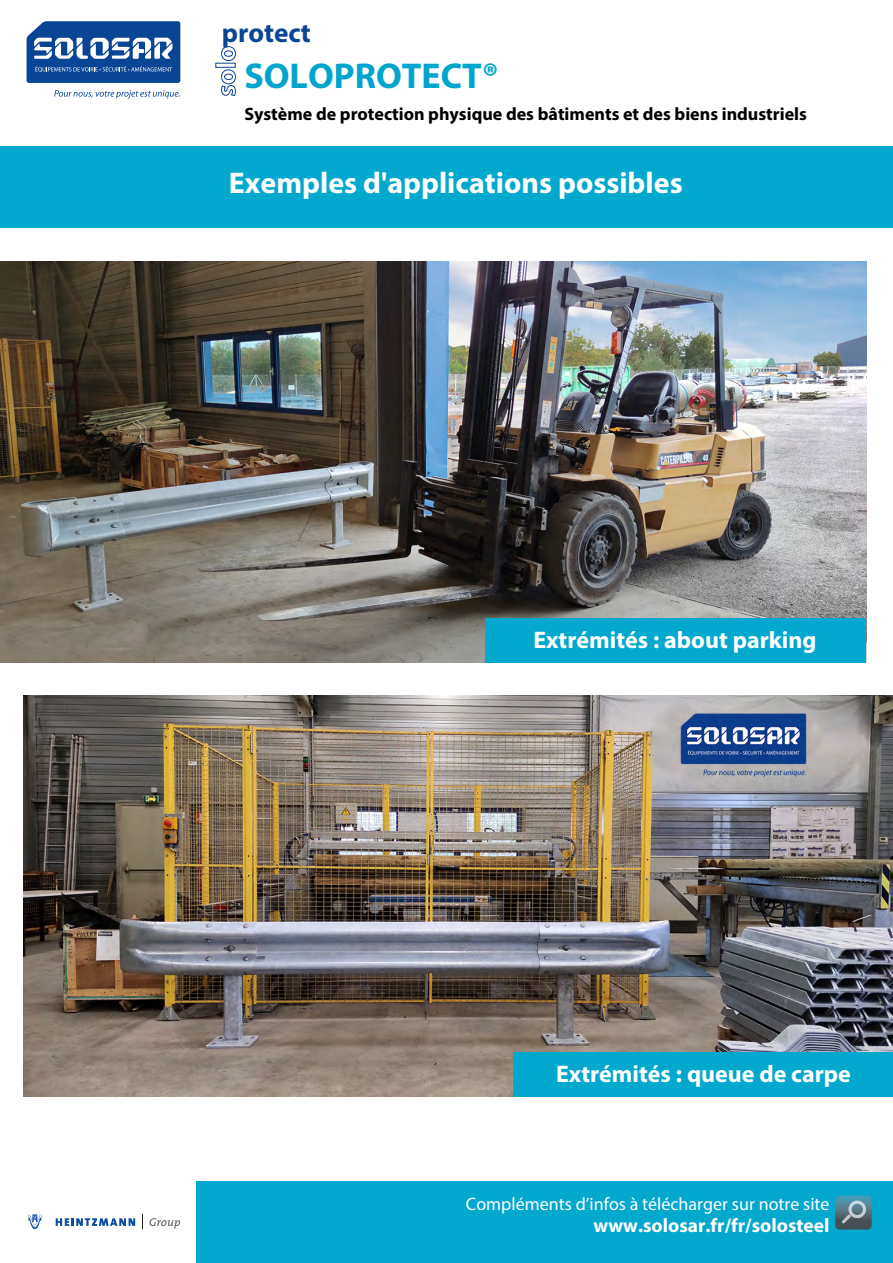
<style>
.page{position:relative;width:893px;height:1263px;background:#fff}
.page>*{position:absolute;margin:0;border:0;box-sizing:border-box;transform-origin:0 0}
.t1{font:700 36px "Myriad Pro";color:#00a5cd}
.t2{font:700 30px "Myriad Pro";color:#fff}
.t3{font:700 27.3px "Myriad Pro";color:#094594}
.t4{font:700 24px "Myriad Pro";color:#fff}
.t5{font:700 19.5px "Myriad Pro";color:#fff}
.t6{font:700 18px "Myriad Pro";color:#000}
.t7{font:18px "Myriad Pro";color:#fff}
</style>
<div class="page">
<svg style="left:27px;top:21px;width:153px;height:62px;background:#3a6aa9"></svg>
<svg style="left:54px;top:90px;width:126px;height:9px"></svg>
<div style="left:197px;top:1181px;width:696px;height:82px;background:#02a8ce"></div>
<svg style="left:221px;top:69px;width:15px;height:28px"></svg>
<div style="left:215px;top:63px;width:21px;height:5px;border:1px solid #094594"></div>
<svg style="left:221px;top:46px;width:15px;height:16px"></svg>
<svg style="left:835px;top:1195px;width:37px;height:34px"></svg>
<svg style="left:56px;top:1218px;width:79px;height:8px"></svg>
<svg style="left:28px;top:1214px;width:14px;height:15px"></svg>
<svg style="left:149px;top:1218px;width:31px;height:11px"></svg>
<div style="left:0;top:146px;width:893px;height:82px;background:#02a8ce"></div>
<img style="left:0;top:262px;width:866px;height:400px">
<img style="left:24px;top:696px;width:868px;height:401px">
<div style="left:485px;top:618px;width:380px;height:45px;background:#02a8ce"></div>
<div style="left:513px;top:1052px;width:380px;height:44px;background:#02a8ce"></div>
<h3 class="t3" style="left:222px;top:15px;width:91px">protect</h3>
<h1 class="t1" style="left:244px;top:53px;width:256px">SOLOPROTECT®</h1>
<p class="t6" style="left:244px;top:102px;width:564px">Système de protection physique des bâtiments et des biens industriels</p>
<h2 class="t2" style="left:229px;top:163px;width:455px">Exemples d'applications possibles</h2>
<h3 class="t4" style="left:533px;top:624px;width:285px">Extrémités : about parking</h3>
<h3 class="t4" style="left:556px;top:1058px;width:296px">Extrémités : queue de carpe</h3>
<p class="t7" style="left:466px;top:1193px;width:365px">Compléments d’infos à télécharger sur notre site</p>
<p class="t5" style="left:594px;top:1213px;width:237px">www.solosar.fr/fr/solosteel</p>
</div>
